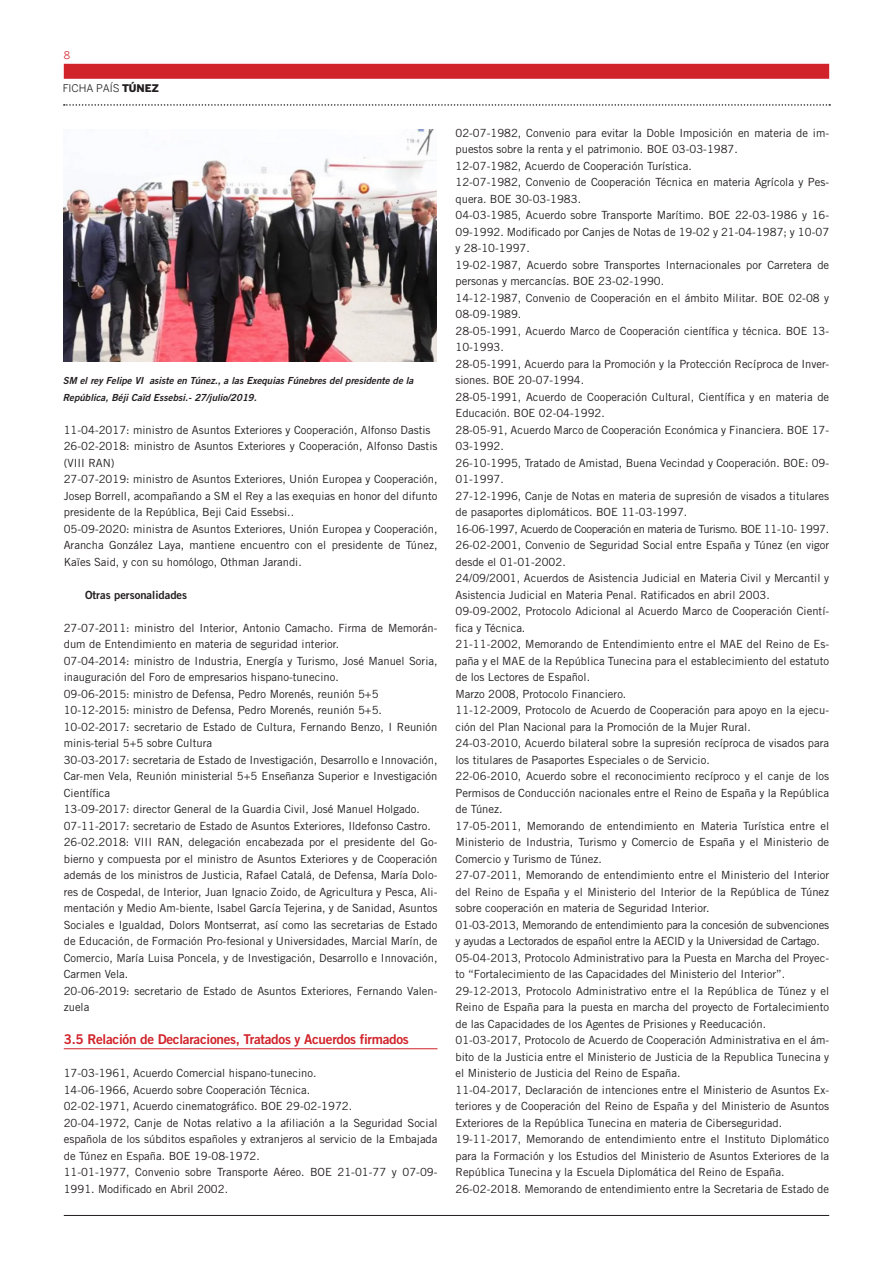
<style>
.page{position:relative;width:893px;height:1263px;background:#fff}
.page>*{position:absolute;margin:0;border:0;box-sizing:border-box;transform-origin:0 0}
.TITULO_2º_NIVEL{font:13.5px "Trade Gothic LT Std Bd 2";letter-spacing:-.02em;color:#d1232a}
.TEXTO_NORMAL{font:11.25px/16.5px "Trade Gothic LT Std";color:#231f20}
.TEXTO_NORMAL-2{font:11.25px/16.5px "Trade Gothic LT Std";letter-spacing:-.02em;color:#231f20}
.TEXTO_NORMAL-3{font:11.25px "Trade Gothic LT Std";letter-spacing:-.03em;color:#231f20}
.TITULO_4º_NIVEL{font:11.25px "Trade Gothic LT Std Bd 2";color:#231f20}
.t1{font:10.5px "Benton Sans";color:#231f20}
.t2{font:10.5px "Benton Sans";color:#d1232a}
.TEXTO_PIE_DE_FOTO{font:9.75px/16.5px "Trade Gothic LT Std Bd 2 Obl";color:#231f20}
.s1{font-weight:900}
</style>
<div class="page">
<div style="left:64px;top:64px;width:765px;height:15px;background:#d1232a"></div>
<hr style="left:64px;top:1215px;width:765px;height:1px;background:#231f20">
<svg style="left:64px;top:104px;width:766px;height:2px"></svg>
<hr style="left:64px;top:1048px;width:373px;height:1px;background:#d1232a">
<img style="left:63px;top:130px;width:374px;height:232px">
<p class="t2" style="left:64px;top:49px;width:8px">8</p>
<p class="t1" style="left:63px;top:82px;width:98px">FICHA PAÍS <span class="s1">TÚNEZ</span></p>
<p class="TEXTO_PIE_DE_FOTO" style="left:63px;top:372px;width:352px">SM el rey Felipe VI asiste en Túnez., a las Exequias Fúnebres del presidente de la<br>República, Béji Caïd Essebsi.- 27/julio/2019.</p>
<p class="TEXTO_NORMAL" style="left:64px;top:421px;width:368px">11-04-2017: ministro de Asuntos Exteriores y Cooperación, Alfonso Dastis</p>
<p class="TEXTO_NORMAL" style="left:64px;top:438px;width:375px">26-02-2018: ministro de Asuntos Exteriores y Cooperación, Alfonso Dastis (VIII RAN)</p>
<p class="TEXTO_NORMAL" style="left:64px;top:471px;width:375px;text-align:justify">27-07-2019: ministro de Asuntos Exteriores, Unión Europea y Cooperación, Josep Borrell, acompañando a SM el Rey a las exequias en honor del difunto presidente de la República, Beji Caid Essebsi..</p>
<p class="TEXTO_NORMAL" style="left:64px;top:520px;width:375px;text-align:justify">05-09-2020: ministra de Asuntos Exteriores, Unión Europea y Cooperación, Arancha González Laya, mantiene encuentro con el presidente de Túnez, Kaïes Said, y con su homólogo, Othman Jarandi.</p>
<p class="TITULO_4º_NIVEL" style="left:85px;top:588px;width:104px">Otras personalidades</p>
<p class="TEXTO_NORMAL" style="left:64px;top:619px;width:375px">27-07-2011: ministro del Interior, Antonio Camacho. Firma de Memorán&shy;dum de Entendimiento en materia de seguridad interior.</p>
<p class="TEXTO_NORMAL" style="left:64px;top:652px;width:375px">07-04-2014: ministro de Industria, Energía y Turismo, José Manuel Soria, inauguración del Foro de empresarios hispano-tunecino.</p>
<p class="TEXTO_NORMAL" style="left:64px;top:685px;width:316px">09-06-2015: ministro de Defensa, Pedro Morenés, reunión 5+5</p>
<p class="TEXTO_NORMAL" style="left:64px;top:702px;width:320px">10-12-2015: ministro de Defensa, Pedro Morenés, reunión 5+5.</p>
<p class="TEXTO_NORMAL" style="left:64px;top:718px;width:375px">10-02-2017: secretario de Estado de Cultura, Fernando Benzo, I Reunión minis-terial 5+5 sobre Cultura</p>
<p class="TEXTO_NORMAL" style="left:64px;top:751px;width:375px;text-align:justify">30-03-2017: secretaria de Estado de Investigación, Desarrollo e Innovación, Car-men Vela, Reunión ministerial 5+5 Enseñanza Superior e Investigación Científica</p>
<p class="TEXTO_NORMAL" style="left:64px;top:801px;width:358px">13-09-2017: director General de la Guardia Civil, José Manuel Holgado.</p>
<p class="TEXTO_NORMAL" style="left:64px;top:817px;width:369px">07-11-2017: secretario de Estado de Asuntos Exteriores, Ildefonso Castro.</p>
<p class="TEXTO_NORMAL" style="left:64px;top:834px;width:375px;text-align:justify">26-02.2018: VIII RAN, delegación encabezada por el presidente del Go&shy;bierno y compuesta por el ministro de Asuntos Exteriores y de Cooperación además de los ministros de Justicia, Rafael Catalá, de Defensa, María Dolo&shy;res de Cospedal, de Interior, Juan Ignacio Zoido, de Agricultura y Pesca, Ali&shy;mentación y Medio Am-biente, Isabel García Tejerina, y de Sanidad, Asuntos Sociales e Igualdad, Dolors Montserrat, así como las secretarias de Estado de Educación, de Formación Pro-fesional y Universidades, Marcial Marín, de Comercio, María Luisa Poncela, y de Investigación, Desarrollo e Innovación, Carmen Vela.</p>
<p class="TEXTO_NORMAL" style="left:64px;top:982px;width:375px">20-06-2019: secretario de Estado de Asuntos Exteriores, Fernando Valen&shy;zuela</p>
<p class="TITULO_2º_NIVEL" style="left:64px;top:1031px;width:347px">3.5 Relación de Declaraciones, Tratados y Acuerdos firmados</p>
<p class="TEXTO_NORMAL" style="left:64px;top:1065px;width:254px">17-03-1961, Acuerdo Comercial hispano-tunecino.</p>
<p class="TEXTO_NORMAL" style="left:64px;top:1081px;width:248px">14-06-1966, Acuerdo sobre Cooperación Técnica.</p>
<p class="TEXTO_NORMAL" style="left:64px;top:1098px;width:290px">02-02-1971, Acuerdo cinematográfico. BOE 29-02-1972.</p>
<p class="TEXTO_NORMAL" style="left:64px;top:1114px;width:375px;text-align:justify">20-04-1972, Canje de Notas relativo a la afiliación a la Seguridad Social española de los súbditos españoles y extranjeros al servicio de la Embajada de Túnez en España. BOE 19-08-1972.</p>
<p class="TEXTO_NORMAL" style="left:64px;top:1164px;width:375px">11-01-1977, Convenio sobre Transporte Aéreo. BOE 21-01-77 y 07-09-<br>1991. Modificado en Abril 2002.</p>
<p class="TEXTO_NORMAL" style="left:455px;top:124px;width:375px">02-07-1982, Convenio para evitar la Doble Imposición en materia de im&shy;puestos sobre la renta y el patrimonio. BOE 03-03-1987.</p>
<p class="TEXTO_NORMAL" style="left:455px;top:157px;width:238px">12-07-1982, Acuerdo de Cooperación Turística.</p>
<p class="TEXTO_NORMAL" style="left:455px;top:174px;width:375px">12-07-1982, Convenio de Cooperación Técnica en materia Agrícola y Pes&shy;quera. BOE 30-03-1983.</p>
<p class="TEXTO_NORMAL" style="left:455px;top:207px;width:375px;text-align:justify">04-03-1985, Acuerdo sobre Transporte Marítimo. BOE 22-03-1986 y 16- 09-1992. Modificado por Canjes de Notas de 19-02 y 21-04-1987; y 10-07 y 28-10-1997.</p>
<p class="TEXTO_NORMAL" style="left:455px;top:256px;width:375px">19-02-1987, Acuerdo sobre Transportes Internacionales por Carretera de personas y mercancías. BOE 23-02-1990.</p>
<p class="TEXTO_NORMAL" style="left:455px;top:289px;width:375px">14-12-1987, Convenio de Cooperación en el ámbito Militar. BOE 02-08 y<br>08-09-1989.</p>
<p class="TEXTO_NORMAL" style="left:455px;top:322px;width:375px">28-05-1991, Acuerdo Marco de Cooperación científica y técnica. BOE 13-<br>10-1993.</p>
<p class="TEXTO_NORMAL" style="left:455px;top:355px;width:375px">28-05-1991, Acuerdo para la Promoción y la Protección Recíproca de Inver&shy;siones. BOE 20-07-1994.</p>
<p class="TEXTO_NORMAL" style="left:455px;top:388px;width:375px">28-05-1991, Acuerdo de Cooperación Cultural, Científica y en materia de<br>Educación. BOE 02-04-1992.</p>
<p class="TEXTO_NORMAL" style="left:455px;top:421px;width:375px">28-05-91, Acuerdo Marco de Cooperación Económica y Financiera. BOE 17-<br>03-1992.</p>
<p class="TEXTO_NORMAL" style="left:455px;top:454px;width:375px">26-10-1995, Tratado de Amistad, Buena Vecindad y Cooperación. BOE: 09-<br>01-1997.</p>
<p class="TEXTO_NORMAL" style="left:455px;top:487px;width:375px">27-12-1996, Canje de Notas en materia de supresión de visados a titulares de pasaportes diplomáticos. BOE 11-03-1997.</p>
<p class="TEXTO_NORMAL-3" style="left:455px;top:522px;width:375px">16-06-1997, Acuerdo de Cooperación en materia de Turismo. BOE 11-10- 1997.</p>
<p class="TEXTO_NORMAL" style="left:455px;top:537px;width:375px">26-02-2001, Convenio de Seguridad Social entre España y Túnez (en vigor desde el 01-01-2002.</p>
<p class="TEXTO_NORMAL" style="left:455px;top:570px;width:375px">24/09/2001, Acuerdos de Asistencia Judicial en Materia Civil y Mercantil y<br>Asistencia Judicial en Materia Penal. Ratificados en abril 2003.</p>
<p class="TEXTO_NORMAL" style="left:455px;top:603px;width:375px">09-09-2002, Protocolo Adicional al Acuerdo Marco de Cooperación Cientí&shy;fica y Técnica.</p>
<p class="TEXTO_NORMAL" style="left:455px;top:636px;width:375px;text-align:justify">21-11-2002, Memorando de Entendimiento entre el MAE del Reino de Es&shy;paña y el MAE de la República Tunecina para el establecimiento del estatuto de los Lectores de Español.</p>
<p class="TEXTO_NORMAL" style="left:455px;top:685px;width:172px">Marzo 2008, Protocolo Financiero.</p>
<p class="TEXTO_NORMAL" style="left:455px;top:702px;width:375px">11-12-2009, Protocolo de Acuerdo de Cooperación para apoyo en la ejecu&shy;ción del Plan Nacional para la Promoción de la Mujer Rural.</p>
<p class="TEXTO_NORMAL" style="left:455px;top:735px;width:375px">24-03-2010, Acuerdo bilateral sobre la supresión recíproca de visados para los titulares de Pasaportes Especiales o de Servicio.</p>
<p class="TEXTO_NORMAL" style="left:455px;top:768px;width:375px;text-align:justify">22-06-2010, Acuerdo sobre el reconocimiento recíproco y el canje de los Permisos de Conducción nacionales entre el Reino de España y la República de Túnez.</p>
<p class="TEXTO_NORMAL" style="left:455px;top:817px;width:375px;text-align:justify">17-05-2011, Memorando de entendimiento en Materia Turística entre el Ministerio de Industria, Turismo y Comercio de España y el Ministerio de Comercio y Turismo de Túnez.</p>
<p class="TEXTO_NORMAL" style="left:455px;top:867px;width:375px;text-align:justify">27-07-2011, Memorando de entendimiento entre el Ministerio del Interior del Reino de España y el Ministerio del Interior de la República de Túnez sobre cooperación en materia de Seguridad Interior.</p>
<p class="TEXTO_NORMAL-2" style="left:455px;top:916px;width:375px">01-03-2013, Memorando de entendimiento para la concesión de subvenciones y ayudas a Lectorados de español entre la AECID y la Universidad de Cartago.</p>
<p class="TEXTO_NORMAL" style="left:455px;top:949px;width:375px">05-04-2013, Protocolo Administrativo para la Puesta en Marcha del Proyec&shy;to “Fortalecimiento de las Capacidades del Ministerio del Interior”.</p>
<p class="TEXTO_NORMAL" style="left:455px;top:982px;width:375px;text-align:justify">29-12-2013, Protocolo Administrativo entre el la República de Túnez y el Reino de España para la puesta en marcha del proyecto de Fortalecimiento de las Capacidades de los Agentes de Prisiones y Reeducación.</p>
<p class="TEXTO_NORMAL" style="left:455px;top:1032px;width:375px;text-align:justify">01-03-2017, Protocolo de Acuerdo de Cooperación Administrativa en el ám&shy;bito de la Justicia entre el Ministerio de Justicia de la Republica Tunecina y el Ministerio de Justicia del Reino de España.</p>
<p class="TEXTO_NORMAL" style="left:455px;top:1081px;width:375px;text-align:justify">11-04-2017, Declaración de intenciones entre el Ministerio de Asuntos Ex&shy;teriores y de Cooperación del Reino de España y del Ministerio de Asuntos Exteriores de la República Tunecina en materia de Ciberseguridad.</p>
<p class="TEXTO_NORMAL" style="left:455px;top:1131px;width:375px;text-align:justify">19-11-2017, Memorando de entendimiento entre el Instituto Diplomático para la Formación y los Estudios del Ministerio de Asuntos Exteriores de la República Tunecina y la Escuela Diplomática del Reino de España.</p>
<p class="TEXTO_NORMAL" style="left:455px;top:1180px;width:375px">26-02-2018. Memorando de entendimiento entre la Secretaria de Estado de</p>
</div>
